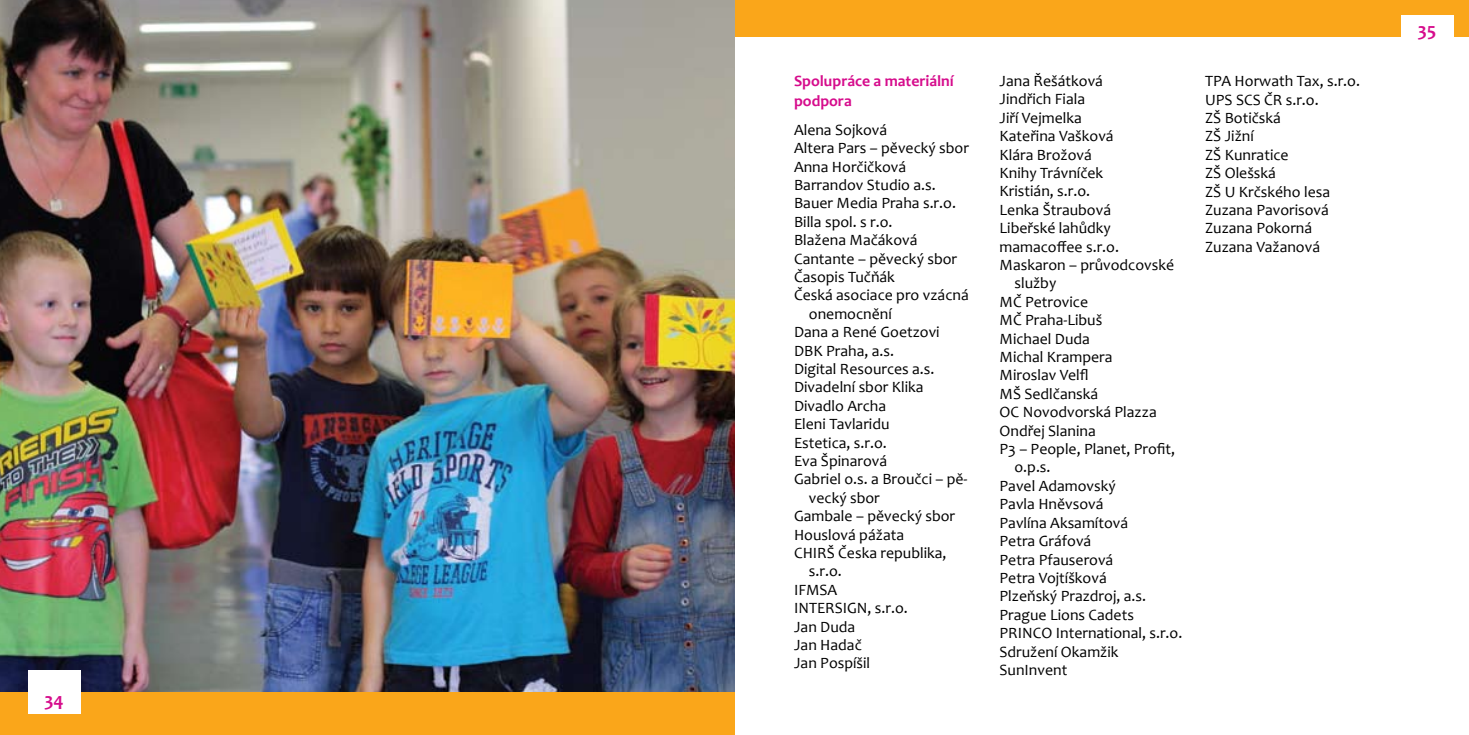
<style>
.page{position:relative;width:1469px;height:735px;background:#fff}
.page>*{position:absolute;margin:0;border:0;box-sizing:border-box;transform-origin:0 0}
.t1{font:700 19.25px "Candara";color:#d60c8c}
.t2{font:15.75px/18.4px "Candara";color:#000}
.t3{font:700 15.75px/20.5px "Candara";color:#d60c8c}
</style>
<div class="page">
<div style="left:734px;top:0;width:734px;height:36px;background:#faa61a"></div>
<div style="left:1400px;top:15px;width:53px;height:44px;background:#fff"></div>
<img style="left:0;top:0;width:734px;height:691px">
<div style="left:0;top:691px;width:734px;height:43px;background:#faa61a"></div>
<div style="left:28px;top:670px;width:53px;height:43px;background:#fff"></div>
<p class="t1" style="left:44px;top:687px;width:21px">34</p>
<p class="t3" style="left:794px;top:70px;width:161px">Spolupráce a materiální podpora</p>
<p class="t2" style="left:794px;top:120px;width:95px">Alena Sojková</p>
<p class="t2" style="left:794px;top:139px;width:176px">Altera Pars – pěvecký sbor</p>
<p class="t2" style="left:794px;top:157px;width:114px">Anna Horčičková</p>
<p class="t2" style="left:794px;top:175px;width:143px">Barrandov Studio a.s.</p>
<p class="t2" style="left:794px;top:194px;width:163px">Bauer Media Praha s.r.o.</p>
<p class="t2" style="left:794px;top:212px;width:100px">Billa spol. s r.o.</p>
<p class="t2" style="left:794px;top:231px;width:125px">Blažena Mačáková</p>
<p class="t2" style="left:794px;top:249px;width:165px">Cantante – pěvecký sbor</p>
<p class="t2" style="left:794px;top:267px;width:102px">Časopis Tučňák</p>
<p class="t2" style="left:794px;top:286px;width:176px">Česká asociace pro vzácná</p>
<p class="t2" style="left:809px;top:304px;width:84px">onemocnění</p>
<p class="t2" style="left:794px;top:323px;width:147px">Dana a René Goetzovi</p>
<p class="t2" style="left:794px;top:341px;width:102px">DBK Praha, a.s.</p>
<p class="t2" style="left:794px;top:359px;width:142px">Digital Resources a.s.</p>
<p class="t2" style="left:794px;top:378px;width:131px">Divadelní sbor Klika</p>
<p class="t2" style="left:794px;top:396px;width:94px">Divadlo Archa</p>
<p class="t2" style="left:794px;top:414px;width:97px">Eleni Tavlaridu</p>
<p class="t2" style="left:794px;top:433px;width:94px">Estetica, s.r.o.</p>
<p class="t2" style="left:794px;top:451px;width:95px">Eva Špinarová</p>
<p class="t2" style="left:794px;top:470px;width:175px">Gabriel o.s. a Broučci – pě-</p>
<p class="t2" style="left:809px;top:488px;width:72px">vecký sbor</p>
<p class="t2" style="left:794px;top:506px;width:163px">Gambale – pěvecký sbor</p>
<p class="t2" style="left:794px;top:525px;width:112px">Houslová pážata</p>
<p class="t2" style="left:794px;top:543px;width:154px">CHIRŠ Česka republika,</p>
<p class="t2" style="left:809px;top:561px;width:33px">s.r.o.</p>
<p class="t2" style="left:794px;top:580px;width:45px">IFMSA</p>
<p class="t2" style="left:794px;top:598px;width:115px">INTERSIGN, s.r.o.</p>
<p class="t2" style="left:794px;top:617px;width:63px">Jan Duda</p>
<p class="t2" style="left:794px;top:635px;width:69px">Jan Hadač</p>
<p class="t2" style="left:794px;top:653px;width:78px">Jan Pospíšil</p>
<p class="t2" style="left:999px;top:72px;width:105px">Jana Řešátková</p>
<p class="t2" style="left:999px;top:90px;width:87px">Jindřich Fiala</p>
<p class="t2" style="left:999px;top:108px;width:84px">Jiří Vejmelka</p>
<p class="t2" style="left:999px;top:127px;width:116px">Kateřina Vašková</p>
<p class="t2" style="left:999px;top:145px;width:94px">Klára Brožová</p>
<p class="t2" style="left:999px;top:164px;width:105px">Knihy Trávníček</p>
<p class="t2" style="left:999px;top:182px;width:92px">Kristián, s.r.o.</p>
<p class="t2" style="left:999px;top:200px;width:113px">Lenka Štraubová</p>
<p class="t2" style="left:999px;top:219px;width:113px">Libeřské lahůdky</p>
<p class="t2" style="left:999px;top:237px;width:121px">mamacoffee s.r.o.</p>
<p class="t2" style="left:999px;top:256px;width:176px">Maskaron – průvodcovské</p>
<p class="t2" style="left:1014px;top:274px;width:43px">služby</p>
<p class="t2" style="left:999px;top:292px;width:90px">MČ Petrovice</p>
<p class="t2" style="left:999px;top:311px;width:104px">MČ Praha-Libuš</p>
<p class="t2" style="left:999px;top:329px;width:92px">Michael Duda</p>
<p class="t2" style="left:999px;top:347px;width:114px">Michal Krampera</p>
<p class="t2" style="left:999px;top:366px;width:90px">Miroslav Velfl</p>
<p class="t2" style="left:999px;top:384px;width:100px">MŠ Sedlčanská</p>
<p class="t2" style="left:999px;top:403px;width:159px">OC Novodvorská Plazza</p>
<p class="t2" style="left:999px;top:421px;width:98px">Ondřej Slanina</p>
<p class="t2" style="left:999px;top:439px;width:177px">P3 – People, Planet, Profit,</p>
<p class="t2" style="left:1014px;top:458px;width:36px">o.p.s.</p>
<p class="t2" style="left:999px;top:476px;width:118px">Pavel Adamovský</p>
<p class="t2" style="left:999px;top:494px;width:105px">Pavla Hněvsová</p>
<p class="t2" style="left:999px;top:513px;width:130px">Pavlína Aksamítová</p>
<p class="t2" style="left:999px;top:531px;width:93px">Petra Gráfová</p>
<p class="t2" style="left:999px;top:550px;width:115px">Petra Pfauserová</p>
<p class="t2" style="left:999px;top:568px;width:109px">Petra Vojtíšková</p>
<p class="t2" style="left:999px;top:586px;width:148px">Plzeňský Prazdroj, a.s.</p>
<p class="t2" style="left:999px;top:605px;width:136px">Prague Lions Cadets</p>
<p class="t2" style="left:999px;top:623px;width:184px">PRINCO International, s.r.o.</p>
<p class="t2" style="left:999px;top:642px;width:120px">Sdružení Okamžik</p>
<p class="t2" style="left:999px;top:660px;width:69px">SunInvent</p>
<p class="t2" style="left:1205px;top:72px;width:156px">TPA Horwath Tax, s.r.o.<br>UPS SCS ČR s.r.o.<br>ZŠ Botičská<br>ZŠ Jižní<br>ZŠ Kunratice<br>ZŠ Olešská<br>ZŠ U Krčského lesa<br>Zuzana Pavorisová<br>Zuzana Pokorná<br>Zuzana Važanová</p>
<p class="t1" style="left:1417px;top:18px;width:20px">35</p>
</div>
